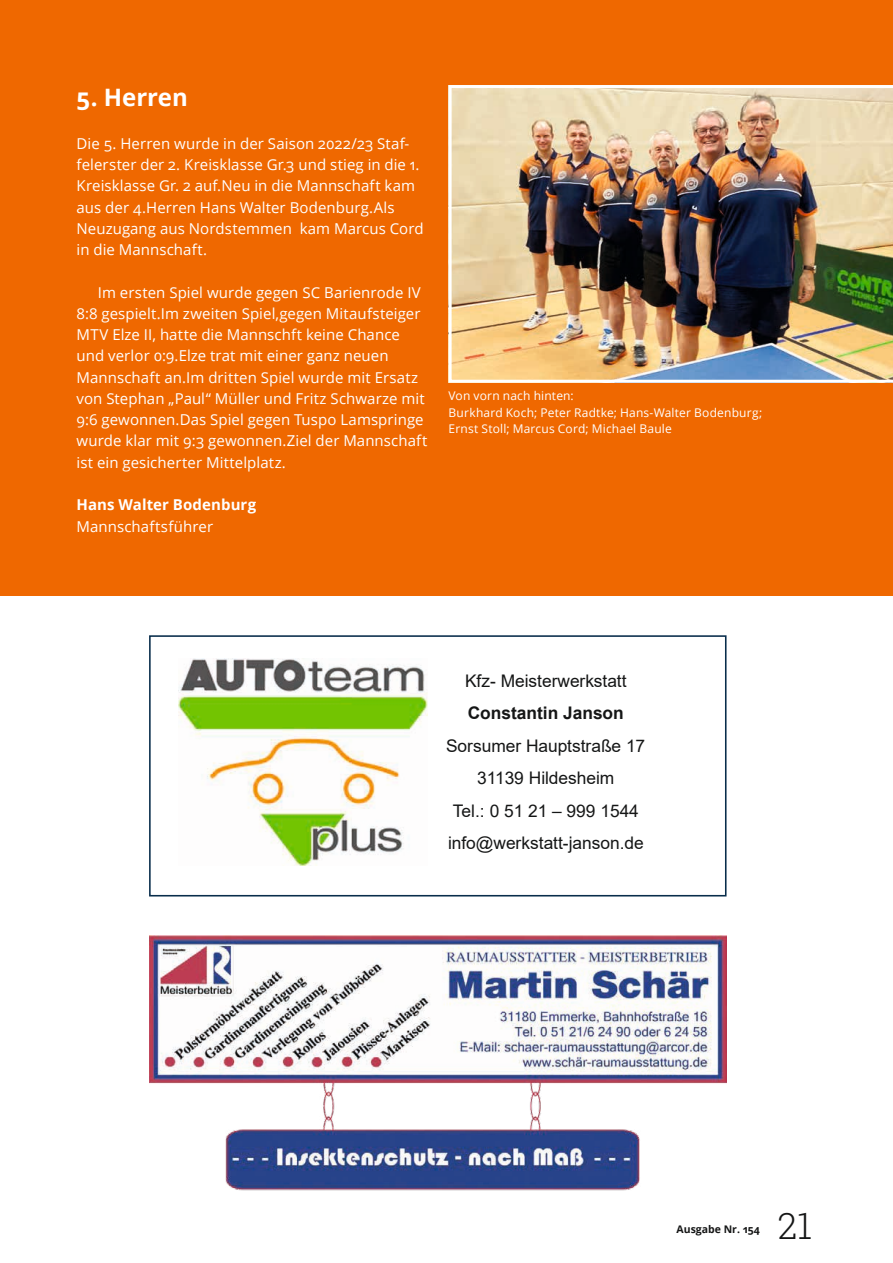
<style>
.page{position:relative;width:893px;height:1263px;background:#fff}
.page>*{position:absolute;margin:0;border:0;box-sizing:border-box;transform-origin:0 0}
.t1{font:300 36px "Roboto Slab";color:#151616}
.t2{font:700 24px "Open Sans";letter-spacing:-.005em;color:#fff}
.t3{font:17.4px/32.5px "Arial";color:#151616;text-align:center}
.t4{font:700 17.4px "Arial";color:#151616}
.t5{font:15px/21.3px "Open Sans";letter-spacing:.005em;color:#fff}
.t6{font:700 15px "Open Sans";letter-spacing:.005em;color:#fff}
.t7{font:12px/16.5px "Open Sans";letter-spacing:.015em;color:#fff}
.t8{font:700 10.5px "Open Sans";color:#151616}
</style>
<div class="page">
<div style="left:0;top:0;width:893px;height:595px;background:#ef6800"></div>
<img style="left:149px;top:935px;width:578px;height:256px">
<img style="left:178px;top:658px;width:249px;height:207px">
<div style="left:149px;top:635px;width:577px;height:261px;border:2px solid #082d4b"></div>
<img style="left:449px;top:85px;width:444px;height:298px">
<h2 class="t2" style="left:77px;top:81px;width:113px">5. Herren</h2>
<p class="t5" style="left:77px;top:132px;width:349px">Die 5. Herren wurde in der Saison 2022/23 Staf&shy;felerster der 2. Kreisklasse Gr.3 und stieg in die 1.<br>Kreisklasse Gr. 2 auf.Neu in die Mannschaft kam aus der 4.Herren Hans Walter Bodenburg.Als Neuzugang aus Nordstemmen kam Marcus Cord in die Mannschaft.</p>
<p class="t5" style="left:77px;top:281px;width:352px;text-indent:21px">Im ersten Spiel wurde gegen SC Barienrode IV 8:8 gespielt.Im zweiten Spiel,gegen Mitaufsteiger MTV Elze II, hatte die Mannschft keine Chance und verlor 0:9.Elze trat mit einer ganz neuen Mannschaft an.Im dritten Spiel wurde mit Ersatz von Stephan „Paul“ Müller und Fritz Schwarze mit 9:6 gewonnen.Das Spiel gegen Tuspo Lamspringe wurde klar mit 9:3 gewonnen.Ziel der Mannschaft ist ein gesicherter Mittelplatz.</p>
<p class="t6" style="left:77px;top:494px;width:181px">Hans Walter Bodenburg</p>
<p class="t5" style="left:77px;top:515px;width:138px">Mannschaftsführer</p>
<p class="t7" style="left:449px;top:387px;width:315px">Von vorn nach hinten:<br>Burkhard Koch; Peter Radtke; Hans-Walter Bodenburg;<br>Ernst Stoll; Marcus Cord; Michael Baule</p>
<p class="t3" style="left:465px;top:664px;width:163px">Kfz- Meisterwerkstatt</p>
<p class="t4" style="left:468px;top:701px;width:157px">Constantin Janson</p>
<p class="t3" style="left:446px;top:729px;width:201px">Sorsumer Hauptstraße 17<br>31139 Hildesheim<br>Tel.: 0 51 21 – 999 1544 info@werkstatt-janson.de</p>
<p class="t8" style="left:677px;top:1222px;width:85px">Ausgabe Nr. 154</p>
<h1 class="t1" style="left:778px;top:1201px;width:36px">21</h1>
</div>
